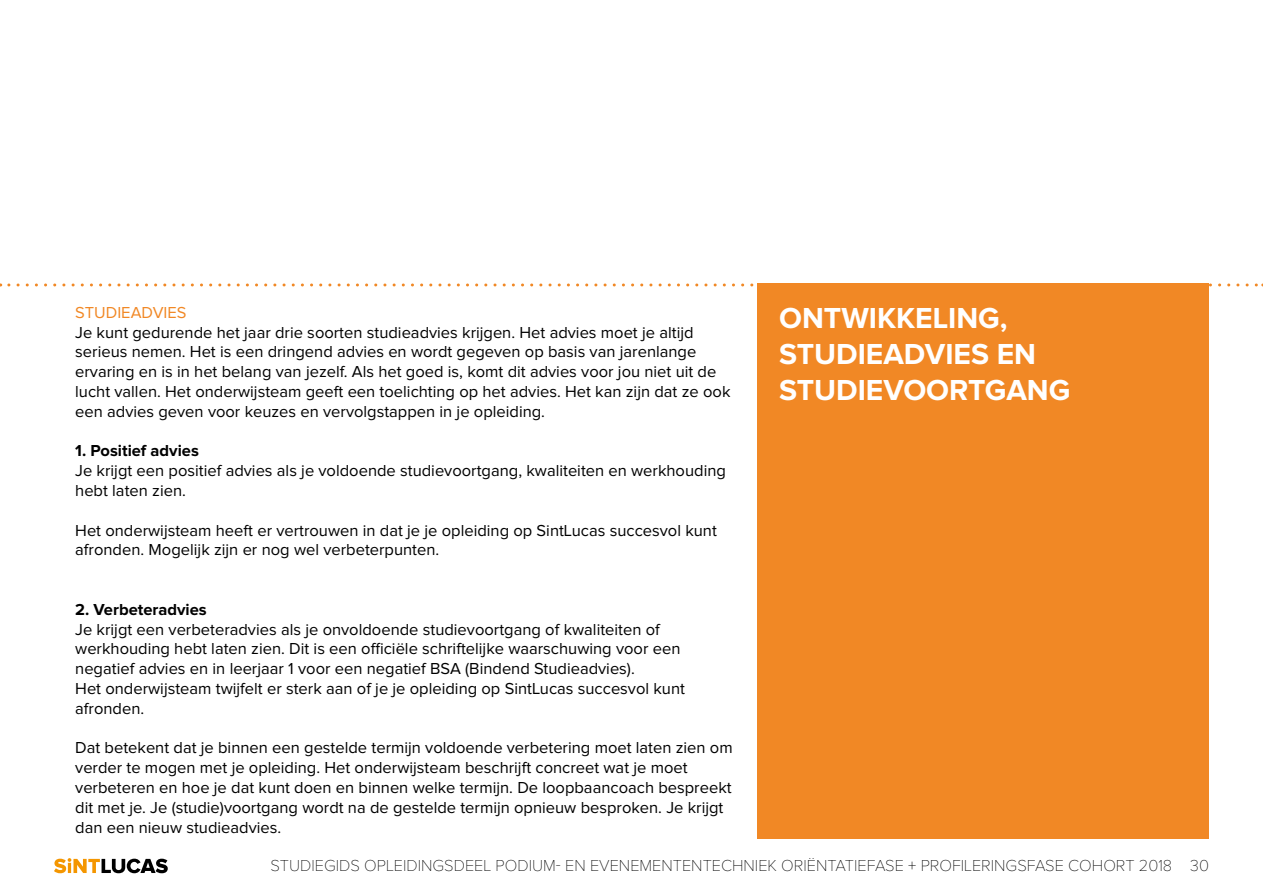
<style>
.page{position:relative;width:1263px;height:893px;background:#fff}
.page>*{position:absolute;margin:0;border:0;box-sizing:border-box;transform-origin:0 0}
.t1{font:700 30px/36px "Proxima Nova";color:#fff}
.t2{font:16.5px/19.8px "Proxima Nova";color:#000}
.t3{font:100 16.5px "Proxima Nova";color:#000}
.t4{font:700 16.5px "Proxima Nova";color:#000}
.t5{font:16.5px "Proxima Nova";color:#f18825}
</style>
<div class="page">
<svg style="left:54px;top:858px;width:114px;height:15px"></svg>
<div style="left:758px;top:283px;width:451px;height:556px;background:#f18825"></div>
<svg style="left:9px;top:283px;width:1254px;height:3px"></svg>
<p class="t5" style="left:75px;top:305px;width:113px">STUDIEADVIES</p>
<p class="t2" style="left:75px;top:323px;width:657px">Je kunt gedurende het jaar drie soorten studieadvies krijgen. Het advies moet je altijd serieus nemen. Het is een dringend advies en wordt gegeven op basis van jarenlange ervaring en is in het belang van jezelf. Als het goed is, komt dit advies voor jou niet uit de lucht vallen. Het onderwijsteam geeft een toelichting op het advies. Het kan zijn dat ze ook een advies geven voor keuzes en vervolgstappen in je opleiding.</p>
<p class="t4" style="left:75px;top:443px;width:125px">1. Positief advies</p>
<p class="t2" style="left:75px;top:461px;width:652px">Je krijgt een positief advies als je voldoende studievoortgang, kwaliteiten en werkhouding hebt laten zien.</p>
<p class="t2" style="left:75px;top:521px;width:643px">Het onderwijsteam heeft er vertrouwen in dat je je opleiding op SintLucas succesvol kunt afronden. Mogelijk zijn er nog wel verbeterpunten.</p>
<p class="t4" style="left:75px;top:602px;width:133px">2. Verbeteradvies</p>
<p class="t2" style="left:75px;top:620px;width:611px">Je krijgt een verbeteradvies als je onvoldoende studievoortgang of kwaliteiten of werkhouding hebt laten zien. Dit is een officiële schriftelijke waarschuwing voor een negatief advies en in leerjaar 1 voor een negatief BSA (Bindend Studieadvies).<br>Het onderwijsteam twijfelt er sterk aan of je je opleiding op SintLucas succesvol kunt afronden.</p>
<p class="t2" style="left:75px;top:739px;width:659px">Dat betekent dat je binnen een gestelde termijn voldoende verbetering moet laten zien om verder te mogen met je opleiding. Het onderwijsteam beschrijft concreet wat je moet verbeteren en hoe je dat kunt doen en binnen welke termijn. De loopbaancoach bespreekt dit met je. Je (studie)voortgang wordt na de gestelde termijn opnieuw besproken. Je krijgt dan een nieuw studieadvies.</p>
<h1 class="t1" style="left:779px;top:302px;width:293px">ONTWIKKELING,<br>STUDIEADVIES EN<br>STUDIEVOORTGANG</h1>
<p class="t3" style="left:270px;top:858px;width:940px">STUDIEGIDS OPLEIDINGSDEEL PODIUM- EN EVENEMENTENTECHNIEK ORIËNTATIEFASE + PROFILERINGSFASE COHORT 2018 30</p>
</div>
